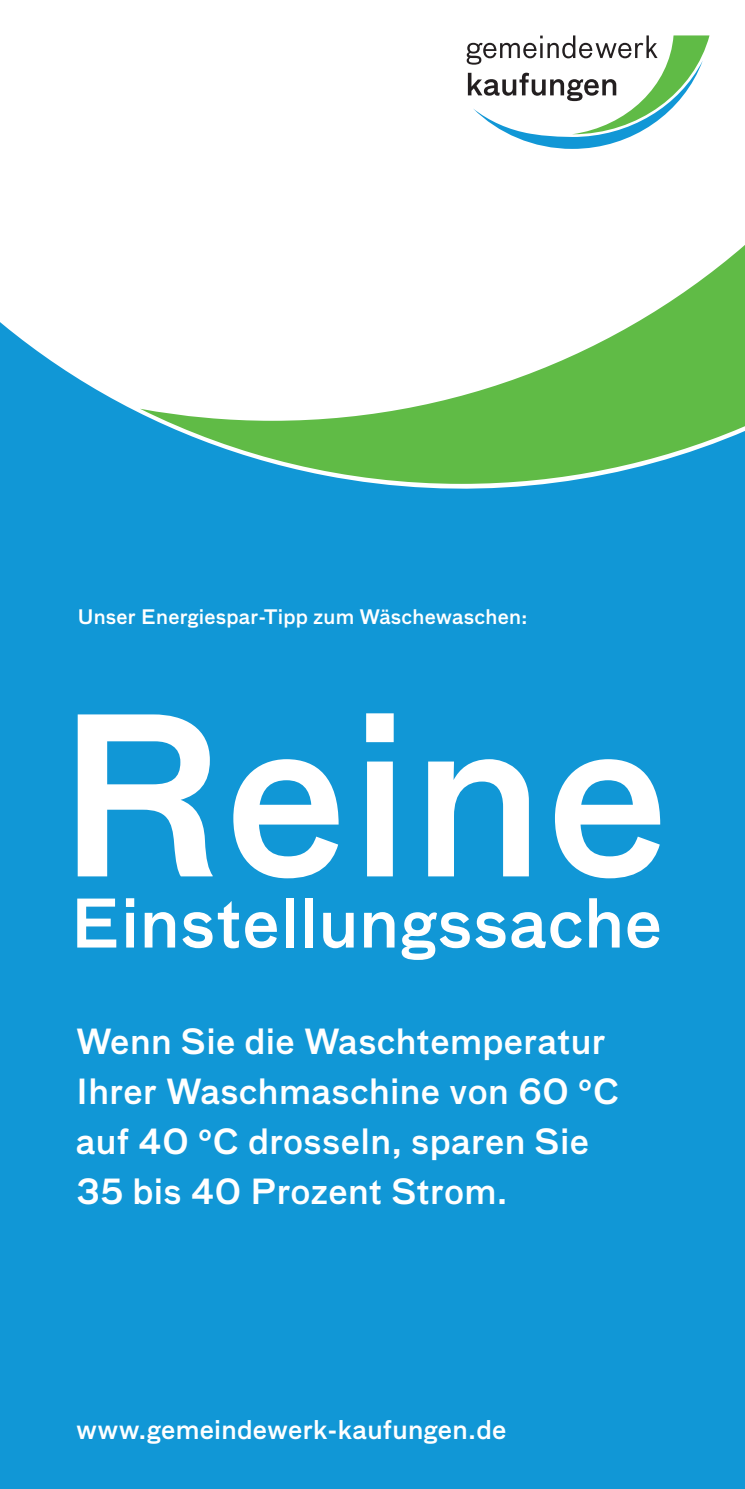
<style>
.page{position:relative;width:745px;height:1489px;background:#fff}
.page>*{position:absolute;margin:0;border:0;box-sizing:border-box;transform-origin:0 0}
.t1{font:500 215px "Bau OT";letter-spacing:.01em;color:#fff}
.t2{font:500 65px "Bau OT";letter-spacing:.01em;color:#fff}
.t3{font:500 33.75px/49.8px "Bau OT";letter-spacing:.01em;color:#fff}
.t4{font:500 25px "Bau OT";letter-spacing:.01em;color:#fff}
.t5{font:500 19.5px "Bau OT";letter-spacing:.01em;color:#fff}
</style>
<div class="page">
<svg style="left:0;top:35px;width:744px;height:465px"></svg>
<div style="left:0;top:500px;width:744px;height:988px;background:#1197d6"></div>
<svg style="left:466px;top:35px;width:243px;height:114px"></svg>
<p class="t5" style="left:78px;top:605px;width:451px">Unser Energiespar-Tipp zum Wäschewaschen:</p>
<h1 class="t1" style="left:57px;top:670px;width:613px">Reine</h1>
<h2 class="t2" style="left:71px;top:885px;width:592px">Einstellungssache</h2>
<p class="t3" style="left:76px;top:1017px;width:544px">Wenn Sie die Waschtemperatur<br>Ihrer Waschmaschine von 60 °C auf 40 °C drosseln, sparen Sie<br>35 bis 40 Prozent Strom.</p>
<p class="t4" style="left:76px;top:1415px;width:431px">www.gemeindewerk-kaufungen.de</p>
</div>
